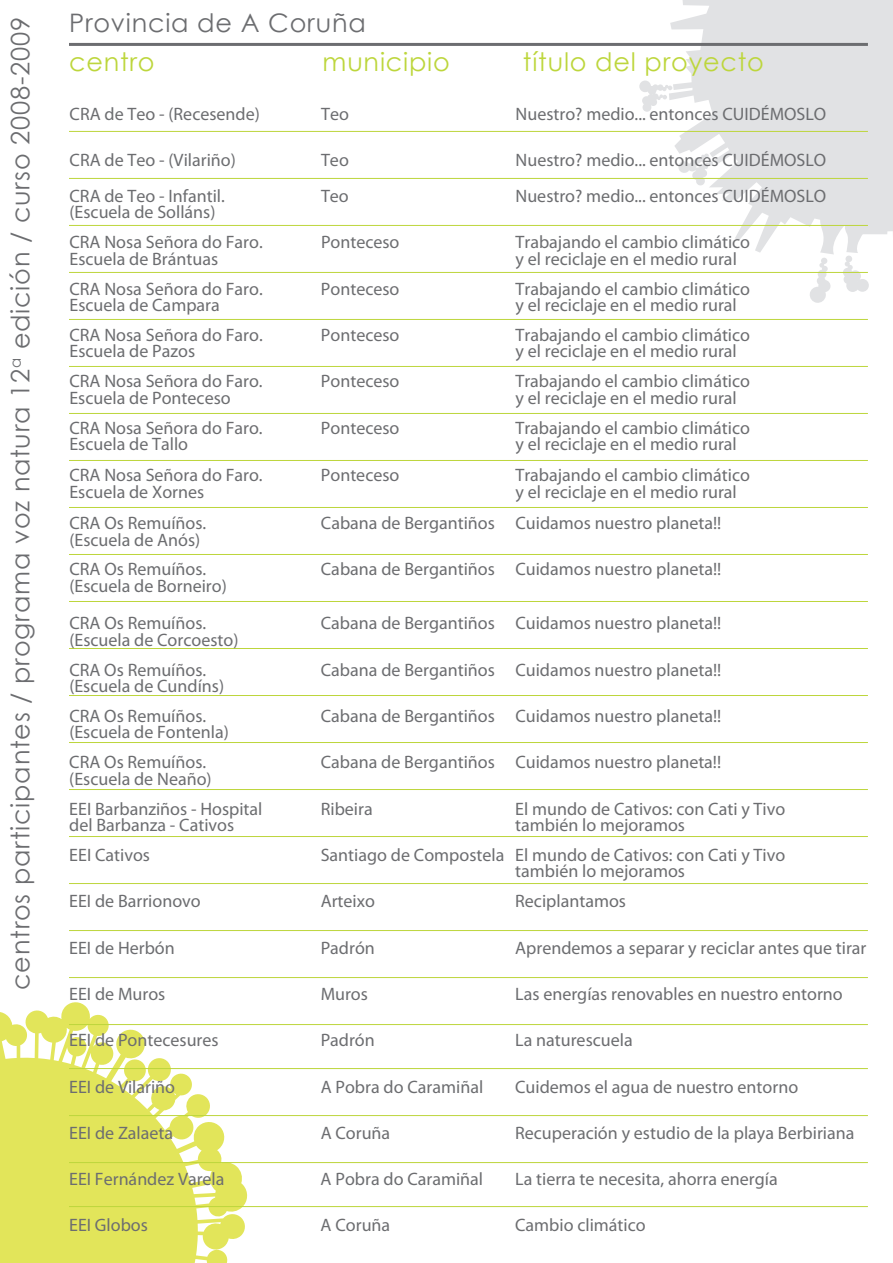
<style>
.page{position:relative;width:893px;height:1263px;background:#fff}
.page>*{position:absolute;margin:0;border:0;box-sizing:border-box;transform-origin:0 0}
.t1{font:25.5px "Century Gothic";letter-spacing:.03em;color:#6c6d70}
.t2{font:25.5px "Century Gothic";letter-spacing:.03em;color:#bdd63c}
.t3{font:18px/16.5px "Myriad Pro";color:#6c6d70}
</style>
<div class="page">
<svg style="left:639px;top:0;width:254px;height:303px;fill:#e1e2e4"></svg>
<svg style="left:0;top:1002px;width:249px;height:261px;fill:#e2e55a"></svg>
<hr style="left:69px;top:43px;width:799px;height:3px;background:#6c6d70">
<hr style="left:69px;top:131px;width:799px;height:1px;background:#bdd63c">
<hr style="left:69px;top:178px;width:799px;height:1px;background:#bdd63c">
<hr style="left:69px;top:225px;width:799px;height:1px;background:#bdd63c">
<hr style="left:69px;top:272px;width:799px;height:1px;background:#bdd63c">
<hr style="left:69px;top:319px;width:799px;height:1px;background:#bdd63c">
<hr style="left:69px;top:366px;width:799px;height:1px;background:#bdd63c">
<hr style="left:69px;top:413px;width:799px;height:1px;background:#bdd63c">
<hr style="left:69px;top:460px;width:799px;height:1px;background:#bdd63c">
<hr style="left:69px;top:507px;width:799px;height:1px;background:#bdd63c">
<hr style="left:69px;top:554px;width:799px;height:1px;background:#bdd63c">
<hr style="left:69px;top:601px;width:799px;height:1px;background:#bdd63c">
<hr style="left:69px;top:648px;width:799px;height:1px;background:#bdd63c">
<hr style="left:69px;top:695px;width:799px;height:1px;background:#bdd63c">
<hr style="left:69px;top:742px;width:799px;height:1px;background:#bdd63c">
<hr style="left:69px;top:789px;width:799px;height:1px;background:#bdd63c">
<hr style="left:69px;top:836px;width:799px;height:1px;background:#bdd63c">
<hr style="left:69px;top:883px;width:799px;height:1px;background:#bdd63c">
<hr style="left:69px;top:930px;width:799px;height:1px;background:#bdd63c">
<hr style="left:69px;top:977px;width:799px;height:1px;background:#bdd63c">
<hr style="left:69px;top:1024px;width:799px;height:1px;background:#bdd63c">
<hr style="left:69px;top:1068px;width:799px;height:1px;background:#bdd63c">
<hr style="left:69px;top:1115px;width:799px;height:1px;background:#bdd63c">
<hr style="left:69px;top:1162px;width:799px;height:1px;background:#bdd63c">
<hr style="left:69px;top:1206px;width:799px;height:1px;background:#bdd63c">
<p class="t1" style="left:5px;top:990px;width:974px;rotate:-90deg">centros participantes / programa voz natura 12<sup>a</sup> edición / curso 2008-2009</p>
<p class="t1" style="left:69px;top:8px;width:298px">Provincia de A Coruña</p>
<p class="t2" style="left:69px;top:47px;width:87px">centro</p>
<p class="t2" style="left:323px;top:47px;width:129px">municipio</p>
<p class="t2" style="left:523px;top:47px;width:242px">título del proyecto</p>
<p class="t3" style="left:70px;top:105px;width:192px">CRA de Teo - (Recesende)</p>
<p class="t3" style="left:321px;top:105px;width:29px">Teo</p>
<p class="t3" style="left:516px;top:105px;width:312px">Nuestro? medio... entonces CUIDÉMOSLO</p>
<p class="t3" style="left:70px;top:152px;width:168px">CRA de Teo - (Vilariño)</p>
<p class="t3" style="left:321px;top:152px;width:29px">Teo</p>
<p class="t3" style="left:516px;top:152px;width:312px">Nuestro? medio... entonces CUIDÉMOSLO</p>
<p class="t3" style="left:70px;top:187px;width:157px">CRA de Teo - Infantil. (Escuela de Solláns)</p>
<p class="t3" style="left:321px;top:187px;width:29px">Teo</p>
<p class="t3" style="left:516px;top:187px;width:312px">Nuestro? medio... entonces CUIDÉMOSLO</p>
<p class="t3" style="left:70px;top:234px;width:195px">CRA Nosa Señora do Faro.<br>Escuela de Brántuas</p>
<p class="t3" style="left:321px;top:234px;width:80px">Ponteceso</p>
<p class="t3" style="left:515px;top:234px;width:236px">Trabajando el cambio climático y el reciclaje en el medio rural</p>
<p class="t3" style="left:69px;top:280px;width:195px">CRA Nosa Señora do Faro.<br>Escuela de Campara</p>
<p class="t3" style="left:321px;top:280px;width:80px">Ponteceso</p>
<p class="t3" style="left:515px;top:280px;width:236px">Trabajando el cambio climático y el reciclaje en el medio rural</p>
<p class="t3" style="left:69px;top:326px;width:195px">CRA Nosa Señora do Faro.<br>Escuela de Pazos</p>
<p class="t3" style="left:321px;top:326px;width:80px">Ponteceso</p>
<p class="t3" style="left:515px;top:326px;width:236px">Trabajando el cambio climático y el reciclaje en el medio rural</p>
<p class="t3" style="left:69px;top:373px;width:195px">CRA Nosa Señora do Faro.<br>Escuela de Ponteceso</p>
<p class="t3" style="left:321px;top:373px;width:80px">Ponteceso</p>
<p class="t3" style="left:515px;top:373px;width:236px">Trabajando el cambio climático y el reciclaje en el medio rural</p>
<p class="t3" style="left:69px;top:419px;width:195px">CRA Nosa Señora do Faro.<br>Escuela de Tallo</p>
<p class="t3" style="left:321px;top:419px;width:80px">Ponteceso</p>
<p class="t3" style="left:515px;top:419px;width:236px">Trabajando el cambio climático y el reciclaje en el medio rural</p>
<p class="t3" style="left:69px;top:467px;width:195px">CRA Nosa Señora do Faro.<br>Escuela de Xornes</p>
<p class="t3" style="left:321px;top:467px;width:80px">Ponteceso</p>
<p class="t3" style="left:515px;top:467px;width:236px">Trabajando el cambio climático y el reciclaje en el medio rural</p>
<p class="t3" style="left:69px;top:515px;width:138px">CRA Os Remuíños. (Escuela de Anós)</p>
<p class="t3" style="left:321px;top:515px;width:402px">Cabana de Bergantiños Cuidamos nuestro planeta!!</p>
<p class="t3" style="left:69px;top:561px;width:159px">CRA Os Remuíños. (Escuela de Borneiro)</p>
<p class="t3" style="left:321px;top:561px;width:402px">Cabana de Bergantiños Cuidamos nuestro planeta!!</p>
<p class="t3" style="left:69px;top:615px;width:171px">CRA Os Remuíños. (Escuela de Corcoesto)</p>
<p class="t3" style="left:321px;top:615px;width:402px">Cabana de Bergantiños Cuidamos nuestro planeta!!</p>
<p class="t3" style="left:69px;top:661px;width:156px">CRA Os Remuíños. (Escuela de Cundíns)</p>
<p class="t3" style="left:321px;top:661px;width:402px">Cabana de Bergantiños Cuidamos nuestro planeta!!</p>
<p class="t3" style="left:69px;top:707px;width:161px">CRA Os Remuíños. (Escuela de Fontenla)</p>
<p class="t3" style="left:321px;top:707px;width:402px">Cabana de Bergantiños Cuidamos nuestro planeta!!</p>
<p class="t3" style="left:69px;top:754px;width:144px">CRA Os Remuíños. (Escuela de Neaño)</p>
<p class="t3" style="left:321px;top:754px;width:402px">Cabana de Bergantiños Cuidamos nuestro planeta!!</p>
<p class="t3" style="left:69px;top:800px;width:195px">EEI Barbanziños - Hospital del Barbanza - Cativos</p>
<p class="t3" style="left:321px;top:800px;width:53px">Ribeira</p>
<p class="t3" style="left:515px;top:800px;width:272px">El mundo de Cativos: con Cati y Tivo también lo mejoramos</p>
<p class="t3" style="left:69px;top:846px;width:82px">EEI Cativos</p>
<p class="t3" style="left:515px;top:846px;width:272px;text-indent:-195px">Santiago de Compostela El mundo de Cativos: con Cati y Tivo también lo mejoramos</p>
<p class="t3" style="left:69px;top:893px;width:133px">EEI de Barrionovo</p>
<p class="t3" style="left:321px;top:893px;width:56px">Arteixo</p>
<p class="t3" style="left:515px;top:893px;width:112px">Reciplantamos</p>
<p class="t3" style="left:69px;top:939px;width:107px">EEI de Herbón</p>
<p class="t3" style="left:321px;top:939px;width:56px">Padrón</p>
<p class="t3" style="left:515px;top:939px;width:353px">Aprendemos a separar y reciclar antes que tirar</p>
<p class="t3" style="left:69px;top:985px;width:98px">EEI de Muros</p>
<p class="t3" style="left:321px;top:985px;width:49px">Muros</p>
<p class="t3" style="left:515px;top:985px;width:329px">Las energías renovables en nuestro entorno</p>
<p class="t3" style="left:69px;top:1031px;width:151px">EEI de Pontecesures</p>
<p class="t3" style="left:321px;top:1031px;width:56px">Padrón</p>
<p class="t3" style="left:515px;top:1031px;width:119px">La naturescuela</p>
<p class="t3" style="left:69px;top:1078px;width:107px">EEI de Vilariño</p>
<p class="t3" style="left:321px;top:1078px;width:164px">A Pobra do Caramiñal</p>
<p class="t3" style="left:515px;top:1078px;width:284px">Cuidemos el agua de nuestro entorno</p>
<p class="t3" style="left:69px;top:1124px;width:106px">EEI de Zalaeta</p>
<p class="t3" style="left:321px;top:1124px;width:71px">A Coruña</p>
<p class="t3" style="left:515px;top:1124px;width:341px">Recuperación y estudio de la playa Berbiriana</p>
<p class="t3" style="left:69px;top:1170px;width:157px">EEI Fernández Varela</p>
<p class="t3" style="left:321px;top:1170px;width:164px">A Pobra do Caramiñal</p>
<p class="t3" style="left:515px;top:1170px;width:264px">La tierra te necesita, ahorra energía</p>
<p class="t3" style="left:69px;top:1217px;width:80px">EEI Globos</p>
<p class="t3" style="left:321px;top:1217px;width:71px">A Coruña</p>
<p class="t3" style="left:515px;top:1217px;width:132px">Cambio climático</p>
</div>
